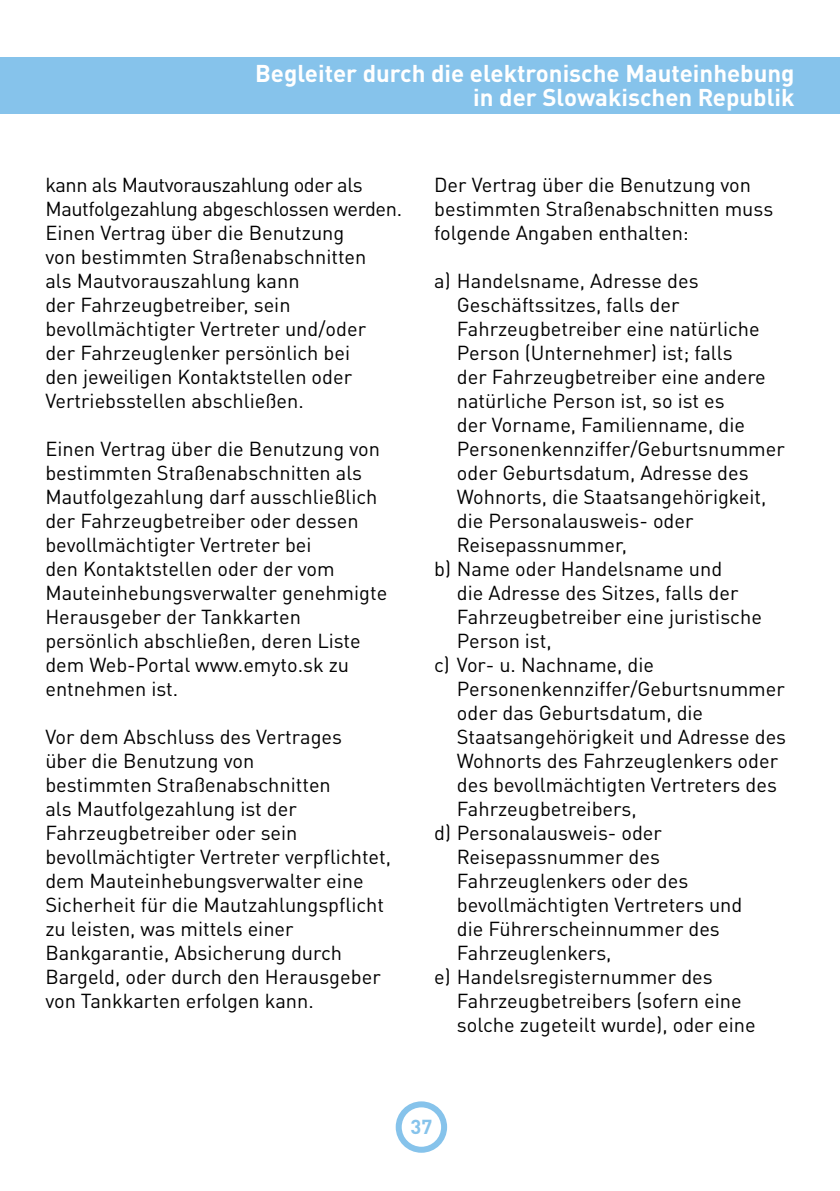
<style>
.page{position:relative;width:840px;height:1191px;background:#fff}
.page>*{position:absolute;margin:0;border:0;box-sizing:border-box;transform-origin:0 0}
.t1{font:700 24px/24px "DIN Pro";color:#fff;text-align:right}
.t2{font:20px/24px "DIN Pro";color:#000}
.t3{font:700 20px "DIN Pro";color:#86c3eb}
</style>
<div class="page">
<div style="left:0;top:57px;width:839px;height:56px;background:#86c3eb"></div>
<div style="left:395px;top:1101px;width:52px;height:51px;border:6px solid #86c3eb;border-radius:50%"></div>
<p class="t1" style="left:255px;top:58px;width:540px">Begleiter durch die elektronische Mauteinhebung in der Slowakischen Republik</p>
<p class="t2" style="left:45px;top:171px;width:358px">kann als Mautvorauszahlung oder als Mautfolgezahlung abgeschlossen werden.<br>Einen Vertrag über die Benutzung<br>von bestimmten Straßenabschnitten<br>als Mautvorauszahlung kann<br>der Fahrzeugbetreiber, sein bevollmächtigter Vertreter und/oder<br>der Fahrzeuglenker persönlich bei<br>den jeweiligen Kontaktstellen oder Vertriebsstellen abschließen.</p>
<p class="t2" style="left:45px;top:435px;width:343px">Einen Vertrag über die Benutzung von bestimmten Straßenabschnitten als Mautfolgezahlung darf ausschlieβlich der Fahrzeugbetreiber oder dessen bevollmächtigter Vertreter bei<br>den Kontaktstellen oder der vom Mauteinhebungsverwalter genehmigte Herausgeber der Tankkarten persönlich abschließen, deren Liste dem Web-Portal www.emyto.sk zu entnehmen ist.</p>
<p class="t2" style="left:45px;top:723px;width:347px">Vor dem Abschluss des Vertrages<br>über die Benutzung von<br>bestimmten Straßenabschnitten<br>als Mautfolgezahlung ist der Fahrzeugbetreiber oder sein bevollmächtigter Vertreter verpflichtet, dem Mauteinhebungsverwalter eine Sicherheit für die Mautzahlungspflicht zu leisten, was mittels einer Bankgarantie, Absicherung durch Bargeld, oder durch den Herausgeber von Tankkarten erfolgen kann.</p>
<p class="t2" style="left:434px;top:171px;width:340px">Der Vertrag über die Benutzung von bestimmten Straßenabschnitten muss folgende Angaben enthalten:</p>
<p class="t2" style="left:434px;top:267px;width:266px">a) Handelsname, Adresse des</p>
<p class="t2" style="left:456px;top:291px;width:224px">Geschäftssitzes, falls der</p>
<p class="t2" style="left:456px;top:315px;width:304px">Fahrzeugbetreiber eine natürliche</p>
<p class="t2" style="left:456px;top:339px;width:277px">Person (Unternehmer) ist; falls</p>
<p class="t2" style="left:456px;top:363px;width:310px">der Fahrzeugbetreiber eine andere</p>
<p class="t2" style="left:456px;top:387px;width:269px">natürliche Person ist, so ist es</p>
<p class="t2" style="left:456px;top:411px;width:289px">der Vorname, Familienname, die</p>
<p class="t2" style="left:456px;top:435px;width:329px">Personenkennziffer/Geburtsnummer</p>
<p class="t2" style="left:456px;top:459px;width:293px">oder Geburtsdatum, Adresse des</p>
<p class="t2" style="left:456px;top:483px;width:311px">Wohnorts, die Staatsangehörigkeit,</p>
<p class="t2" style="left:456px;top:507px;width:238px">die Personalausweis- oder</p>
<p class="t2" style="left:456px;top:531px;width:172px">Reisepassnummer,</p>
<p class="t2" style="left:434px;top:555px;width:289px">b) Name oder Handelsname und</p>
<p class="t2" style="left:456px;top:579px;width:283px">die Adresse des Sitzes, falls der</p>
<p class="t2" style="left:456px;top:603px;width:306px">Fahrzeugbetreiber eine juristische</p>
<p class="t2" style="left:456px;top:627px;width:96px">Person ist,</p>
<p class="t2" style="left:434px;top:651px;width:221px">c) Vor- u. Nachname, die</p>
<p class="t2" style="left:456px;top:675px;width:329px">Personenkennziffer/Geburtsnummer</p>
<p class="t2" style="left:456px;top:699px;width:248px">oder das Geburtsdatum, die</p>
<p class="t2" style="left:456px;top:723px;width:330px">Staatsangehörigkeit und Adresse des</p>
<p class="t2" style="left:456px;top:747px;width:322px">Wohnorts des Fahrzeuglenkers oder</p>
<p class="t2" style="left:456px;top:771px;width:321px">des bevollmächtigten Vertreters des</p>
<p class="t2" style="left:456px;top:795px;width:181px">Fahrzeugbetreibers,</p>
<p class="t2" style="left:434px;top:819px;width:229px">d) Personalausweis- oder</p>
<p class="t2" style="left:456px;top:843px;width:204px">Reisepassnummer des</p>
<p class="t2" style="left:456px;top:867px;width:233px">Fahrzeuglenkers oder des</p>
<p class="t2" style="left:456px;top:891px;width:287px">bevollmächtigten Vertreters und</p>
<p class="t2" style="left:456px;top:915px;width:264px">die Führerscheinnummer des</p>
<p class="t2" style="left:456px;top:939px;width:156px">Fahrzeuglenkers,</p>
<p class="t2" style="left:434px;top:963px;width:280px">e) Handelsregisternummer des</p>
<p class="t2" style="left:456px;top:987px;width:286px">Fahrzeugbetreibers (sofern eine</p>
<p class="t2" style="left:456px;top:1011px;width:300px">solche zugeteilt wurde), oder eine</p>
<p class="t3" style="left:410px;top:1110px;width:23px">37</p>
</div>
